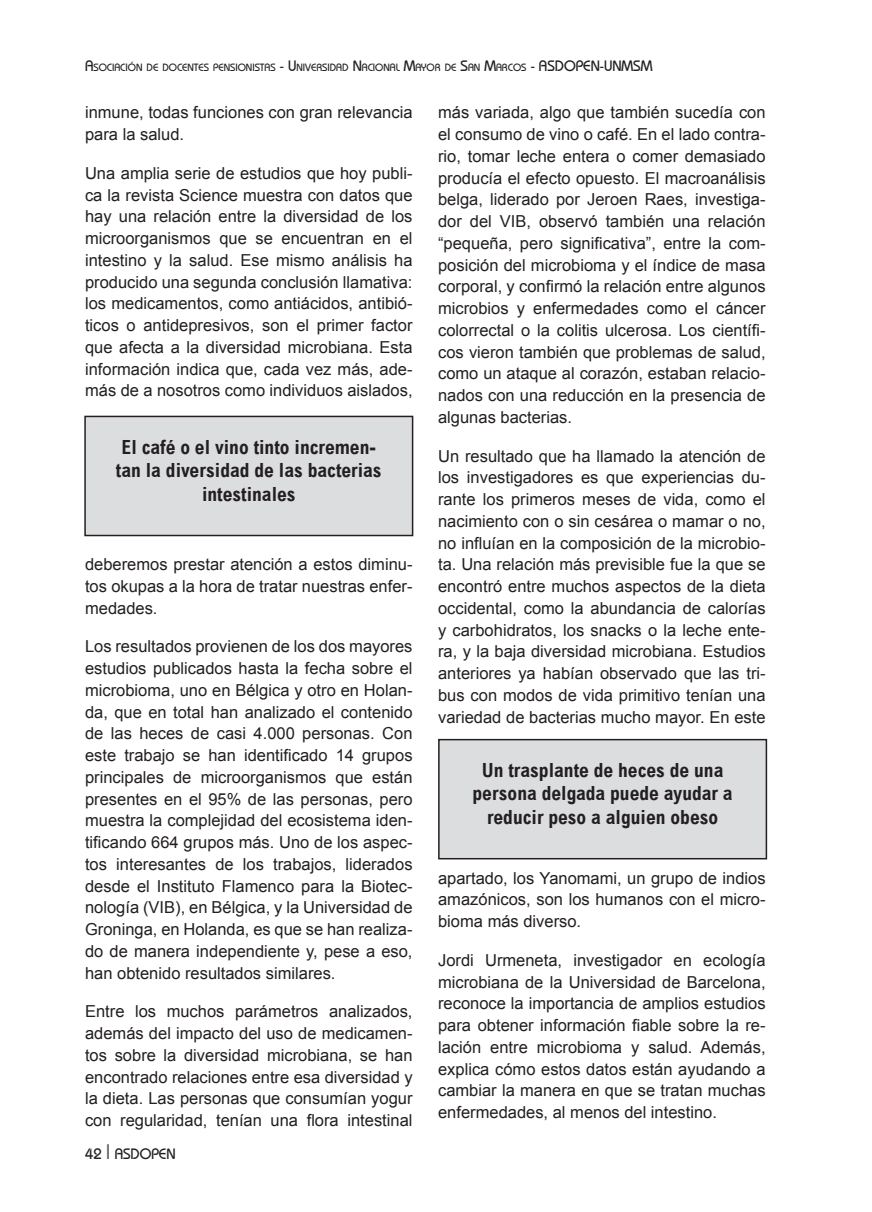
<style>
.page{position:relative;width:872px;height:1212px;background:#fff}
.page>*{position:absolute;margin:0;border:0;box-sizing:border-box;transform-origin:0 0}
.t1{font:700 condensed 19.5px/23.4px "Arial";color:#231f20;text-align:center}
.t2{font:16.5px/21.8px "Arial";color:#231f20;text-align:justify}
.t3{font:15px "Bahamas Plain";color:#231f20}
.t4{font:15px "Bahamas Plain";color:#231f20}
.t5{font:10.5px "Bahamas Plain";color:#231f20}
.s1{font-size:15px}
.s2{font-size:21px;color:#57585a}
</style>
<div class="page">
<div style="left:84px;top:416px;width:329px;height:120px;background:#dcdddf;border:2px solid #231f20"></div>
<div style="left:438px;top:739px;width:329px;height:120px;background:#dcdddf;border:2px solid #231f20"></div>
<p class="t5" style="left:85px;top:61px;width:472px"><span class="s1">A</span>SOCIACIÓN DE DOCENTES PENSIONISTAS <span class="s1">- U</span>NIVERSIDAD <span class="s1">N</span>ACIONAL <span class="s1">M</span>AYOR DE <span class="s1">S</span>AN <span class="s1">M</span>ARCOS <span class="s1">- ASDOPEN</span></p>
<p class="t4" style="left:600px;top:57px;width:54px">-UNMSM</p>
<p class="t2" style="left:85px;top:102px;width:329px">inmune, todas funciones con gran relevancia para la salud.</p>
<p class="t2" style="left:85px;top:162px;width:329px">Una amplia serie de estudios que hoy publi&shy;ca la revista Science muestra con datos que hay una relación entre la diversidad de los microorganismos que se encuentran en el intestino y la salud. Ese mismo análisis ha producido una segunda conclusión llamativa: los medicamentos, como antiácidos, antibió&shy;ticos o antidepresivos, son el primer factor que afecta a la diversidad microbiana. Esta información indica que, cada vez más, ade&shy;más de a nosotros como individuos aislados,</p>
<p class="t2" style="left:438px;top:102px;width:329px">más variada, algo que también sucedía con el consumo de vino o café. En el lado contra&shy;rio, tomar leche entera o comer demasiado producía el efecto opuesto. El macroanálisis belga, liderado por Jeroen Raes, investiga&shy;dor del VIB, observó también una relación “pequeña, pero significativa”, entre la com&shy;posición del microbioma y el índice de masa corporal, y confirmó la relación entre algunos microbios y enfermedades como el cáncer colorrectal o la colitis ulcerosa. Los científi&shy;cos vieron también que problemas de salud, como un ataque al corazón, estaban relacio&shy;nados con una reducción en la presencia de algunas bacterias.</p>
<p class="t2" style="left:438px;top:445px;width:329px">Un resultado que ha llamado la atención de los investigadores es que experiencias du&shy;rante los primeros meses de vida, como el nacimiento con o sin cesárea o mamar o no, no influían en la composición de la microbio&shy;ta. Una relación más previsible fue la que se encontró entre muchos aspectos de la dieta occidental, como la abundancia de calorías y carbohidratos, los snacks o la leche ente&shy;ra, y la baja diversidad microbiana. Estudios anteriores ya habían observado que las tri&shy;bus con modos de vida primitivo tenían una variedad de bacterias mucho mayor. En este</p>
<p class="t1" style="left:116px;top:435px;width:267px">El café o el vino tinto incremen&shy;tan la diversidad de las bacterias intestinales</p>
<p class="t2" style="left:85px;top:554px;width:329px">deberemos prestar atención a estos diminu&shy;tos okupas a la hora de tratar nuestras enfer&shy;medades.</p>
<p class="t2" style="left:85px;top:636px;width:329px">Los resultados provienen de los dos mayores estudios publicados hasta la fecha sobre el microbioma, uno en Bélgica y otro en Holan&shy;da, que en total han analizado el contenido de las heces de casi 4.000 personas. Con este trabajo se han identificado 14 grupos principales de microorganismos que están presentes en el 95% de las personas, pero muestra la complejidad del ecosistema iden&shy;tificando 664 grupos más. Uno de los aspec&shy;tos interesantes de los trabajos, liderados desde el Instituto Flamenco para la Biotec&shy;nología (VIB), en Bélgica, y la Universidad de Groninga, en Holanda, es que se han realiza&shy;do de manera independiente y, pese a eso, han obtenido resultados similares.</p>
<p class="t2" style="left:85px;top:1001px;width:329px">Entre los muchos parámetros analizados, además del impacto del uso de medicamen&shy;tos sobre la diversidad microbiana, se han encontrado relaciones entre esa diversidad y la dieta. Las personas que consumían yogur con regularidad, tenían una flora intestinal</p>
<p class="t1" style="left:472px;top:758px;width:262px">Un trasplante de heces de una persona delgada puede ayudar a reducir peso a alguien obeso</p>
<p class="t2" style="left:438px;top:867px;width:329px">apartado, los Yanomami, un grupo de indios amazónicos, son los humanos con el micro&shy;bioma más diverso.</p>
<p class="t2" style="left:438px;top:949px;width:329px">Jordi Urmeneta, investigador en ecología microbiana de la Universidad de Barcelona, reconoce la importancia de amplios estudios para obtener información fiable sobre la re&shy;lación entre microbioma y salud. Además, explica cómo estos datos están ayudando a cambiar la manera en que se tratan muchas enfermedades, al menos del intestino.</p>
<p class="t3" style="left:85px;top:1145px;width:92px">42 <span class="s2">|</span> ASDOPEN</p>
</div>
